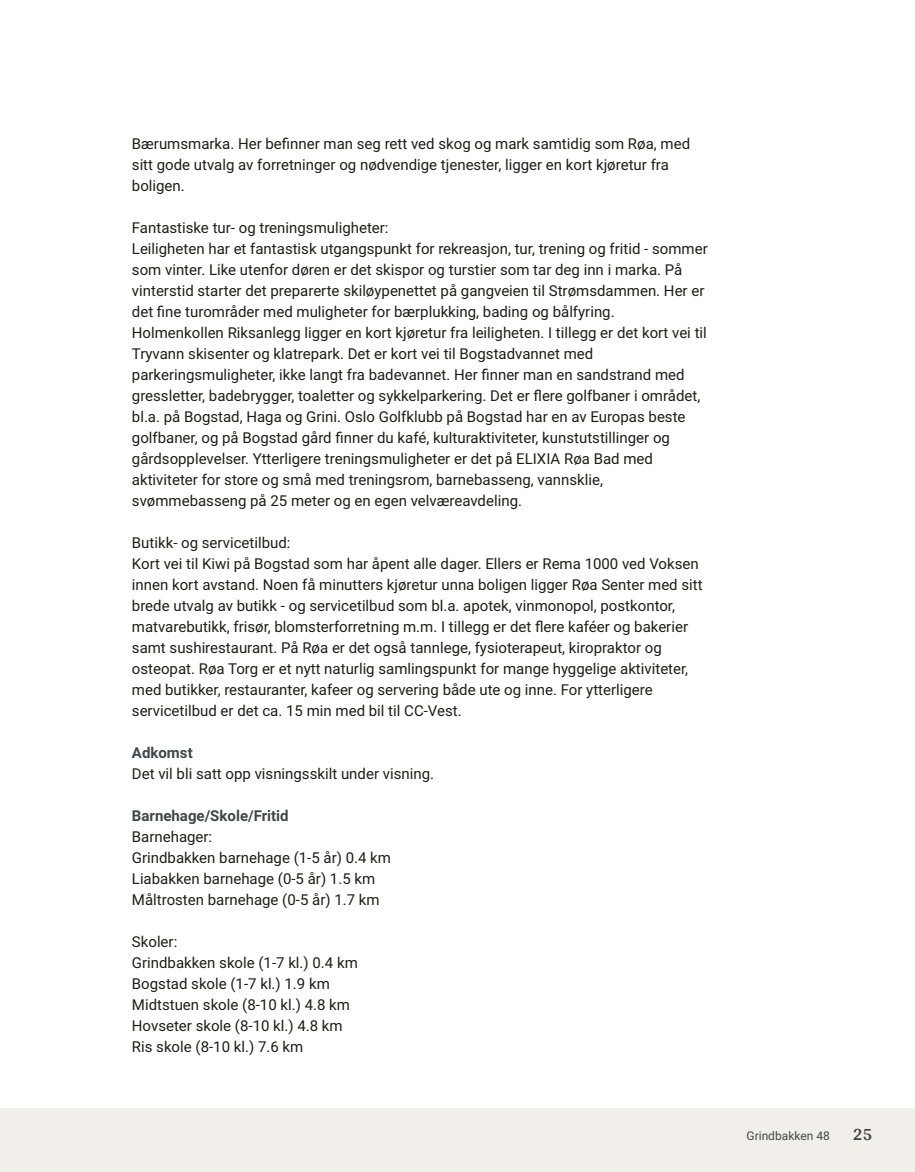
<style>
.page{position:relative;width:915px;height:1172px;background:#fff}
.page>*{position:absolute;margin:0;border:0;box-sizing:border-box;transform-origin:0 0}
.t1{font:700 18px "Arya";color:#414749}
.t2{font:15px/21px "Roboto Vitec";color:#1d1d1b}
.t3{font:700 15px "Roboto Vitec";color:#414749}
.t4{font:12px "Roboto Vitec";color:#414749}
</style>
<div class="page">
<div style="left:0;top:1108px;width:914px;height:64px;background:#f2eeea"></div>
<p class="t2" style="left:132px;top:132px;width:559px">Bærumsmarka. Her befinner man seg rett ved skog og mark samtidig som Røa, med sitt gode utvalg av forretninger og nødvendige tjenester, ligger en kort kjøretur fra boligen.</p>
<p class="t2" style="left:132px;top:216px;width:577px">Fantastiske tur‑ og treningsmuligheter:<br>Leiligheten har et fantastisk utgangspunkt for rekreasjon, tur, trening og fritid ‑ sommer som vinter. Like utenfor døren er det skispor og turstier som tar deg inn i marka. På vinterstid starter det preparerte skiløypenettet på gangveien til Strømsdammen. Her er det fine turområder med muligheter for bærplukking, bading og bålfyring.<br>Holmenkollen Riksanlegg ligger en kort kjøretur fra leiligheten. I tillegg er det kort vei til Tryvann skisenter og klatrepark. Det er kort vei til Bogstadvannet med parkeringsmuligheter, ikke langt fra badevannet. Her finner man en sandstrand med gressletter, badebrygger, toaletter og sykkelparkering. Det er flere golfbaner i området, bl.a. på Bogstad, Haga og Grini. Oslo Golfklubb på Bogstad har en av Europas beste golfbaner, og på Bogstad gård finner du kafé, kulturaktiviteter, kunstutstillinger og gårdsopplevelser. Ytterligere treningsmuligheter er det på ELIXIA Røa Bad med aktiviteter for store og små med treningsrom, barnebasseng, vannsklie, svømmebasseng på 25 meter og en egen velværeavdeling.</p>
<p class="t2" style="left:132px;top:531px;width:572px">Butikk‑ og servicetilbud:<br>Kort vei til Kiwi på Bogstad som har åpent alle dager. Ellers er Rema 1000 ved Voksen innen kort avstand. Noen få minutters kjøretur unna boligen ligger Røa Senter med sitt brede utvalg av butikk ‑ og servicetilbud som bl.a. apotek, vinmonopol, postkontor, matvarebutikk, frisør, blomsterforretning m.m. I tillegg er det flere kaféer og bakerier samt sushirestaurant. På Røa er det også tannlege, fysioterapeut, kiropraktor og osteopat. Røa Torg er et nytt naturlig samlingspunkt for mange hyggelige aktiviteter, med butikker, restauranter, kafeer og servering både ute og inne. For ytterligere servicetilbud er det ca. 15 min med bil til CC‑Vest.</p>
<p class="t3" style="left:132px;top:742px;width:62px">Adkomst</p>
<p class="t2" style="left:132px;top:762px;width:303px">Det vil bli satt opp visningsskilt under visning.</p>
<p class="t3" style="left:132px;top:805px;width:158px">Barnehage/ Skole/ Fritid</p>
<p class="t2" style="left:132px;top:825px;width:260px">Barnehager:<br>Grindbakken barnehage (1‑5 år) 0.4 km<br>Liabakken barnehage (0‑5 år) 1.5 km<br>Måltrosten barnehage (0‑5 år) 1.7 km</p>
<p class="t2" style="left:132px;top:930px;width:227px">Skoler:<br>Grindbakken skole (1‑7 kl.) 0.4 km<br>Bogstad skole (1‑7 kl.) 1.9 km<br>Midtstuen skole (8‑10 kl.) 4.8 km<br>Hovseter skole (8‑10 kl.) 4.8 km<br>Ris skole (8‑10 kl.) 7.6 km</p>
<p class="t4" style="left:746px;top:1127px;width:85px">Grindbakken 48</p>
<p class="t1" style="left:852px;top:1123px;width:21px">25</p>
</div>
